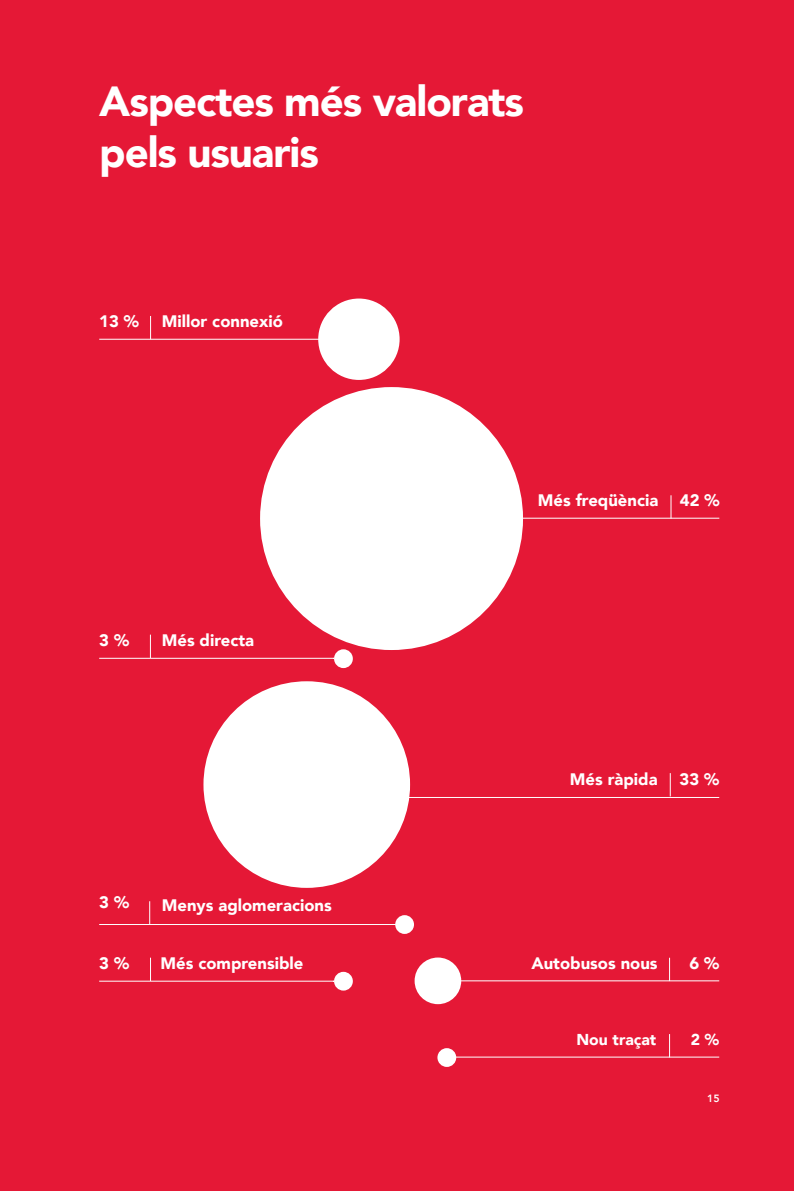
<style>
.page{position:relative;width:794px;height:1191px;background:#e51836}
.page>*{position:absolute;margin:0;border:0;box-sizing:border-box;transform-origin:0 0}
.t1{font:900 42px/50.4px "Avenir";letter-spacing:-.025em;color:#fff}
.t2{font:900 16.62px "Avenir";color:#fff}
.t3{font:900 15.75px "Avenir";color:#fff}
.t4{font:800 10.5px "Avenir";color:#fff}
</style>
<div class="page">
<div style="left:395px;top:915px;width:19px;height:19px;background:#fff;border-radius:50%"></div>
<hr style="left:100px;top:924px;width:295px;height:1px;background:#fff">
<svg style="left:149px;top:901px;width:1px;height:23px"></svg>
<div style="left:334px;top:649px;width:19px;height:19px;background:#fff;border-radius:50%"></div>
<hr style="left:100px;top:658px;width:234px;height:1px;background:#fff">
<svg style="left:150px;top:635px;width:1px;height:22px"></svg>
<div style="left:318px;top:298px;width:81px;height:82px;background:#fff;border-radius:50%"></div>
<hr style="left:100px;top:339px;width:284px;height:1px;background:#fff">
<svg style="left:150px;top:316px;width:1px;height:23px"></svg>
<div style="left:334px;top:971px;width:19px;height:19px;background:#fff;border-radius:50%"></div>
<hr style="left:100px;top:980px;width:234px;height:1px;background:#fff">
<svg style="left:150px;top:958px;width:1px;height:22px"></svg>
<div style="left:203px;top:681px;width:207px;height:207px;background:#fff;border-radius:50%"></div>
<hr style="left:342px;top:797px;width:376px;height:1px;background:#fff">
<svg style="left:670px;top:773px;width:1px;height:23px"></svg>
<div style="left:414px;top:957px;width:47px;height:47px;background:#fff;border-radius:50%"></div>
<hr style="left:447px;top:980px;width:271px;height:1px;background:#fff">
<svg style="left:669px;top:958px;width:1px;height:22px"></svg>
<hr style="left:447px;top:1056px;width:271px;height:1px;background:#fff">
<svg style="left:669px;top:1034px;width:1px;height:22px"></svg>
<div style="left:260px;top:387px;width:263px;height:263px;background:#fff;border-radius:50%"></div>
<hr style="left:445px;top:518px;width:274px;height:1px;background:#fff">
<svg style="left:670px;top:496px;width:1px;height:22px"></svg>
<div style="left:437px;top:1048px;width:19px;height:19px;background:#fff;border-radius:50%"></div>
<h1 class="t1" style="left:99px;top:76px;width:426px">Aspectes més valorats pels usuaris</h1>
<p class="t2" style="left:99px;top:307px;width:41px">13 %</p>
<p class="t2" style="left:162px;top:307px;width:122px">Millor connexió</p>
<p class="t2" style="left:99px;top:626px;width:31px">3 %</p>
<p class="t2" style="left:162px;top:626px;width:94px">Més directa</p>
<p class="t2" style="left:99px;top:888px;width:31px">3 %</p>
<p class="t2" style="left:162px;top:891px;width:171px">Menys aglomeracions</p>
<p class="t2" style="left:538px;top:486px;width:122px">Més freqüència</p>
<p class="t2" style="left:680px;top:486px;width:41px">42 %</p>
<p class="t2" style="left:570px;top:765px;width:89px">Més ràpida</p>
<p class="t2" style="left:679px;top:765px;width:41px">33 %</p>
<p class="t2" style="left:99px;top:948px;width:31px">3 %</p>
<p class="t2" style="left:160px;top:948px;width:144px">Més comprensible</p>
<p class="t2" style="left:531px;top:948px;width:128px">Autobusos nous</p>
<p class="t2" style="left:689px;top:948px;width:31px">6 %</p>
<p class="t3" style="left:576px;top:1026px;width:81px">Nou traçat</p>
<p class="t3" style="left:691px;top:1026px;width:30px">2 %</p>
<p class="t4" style="left:707px;top:1090px;width:14px">15</p>
</div>
